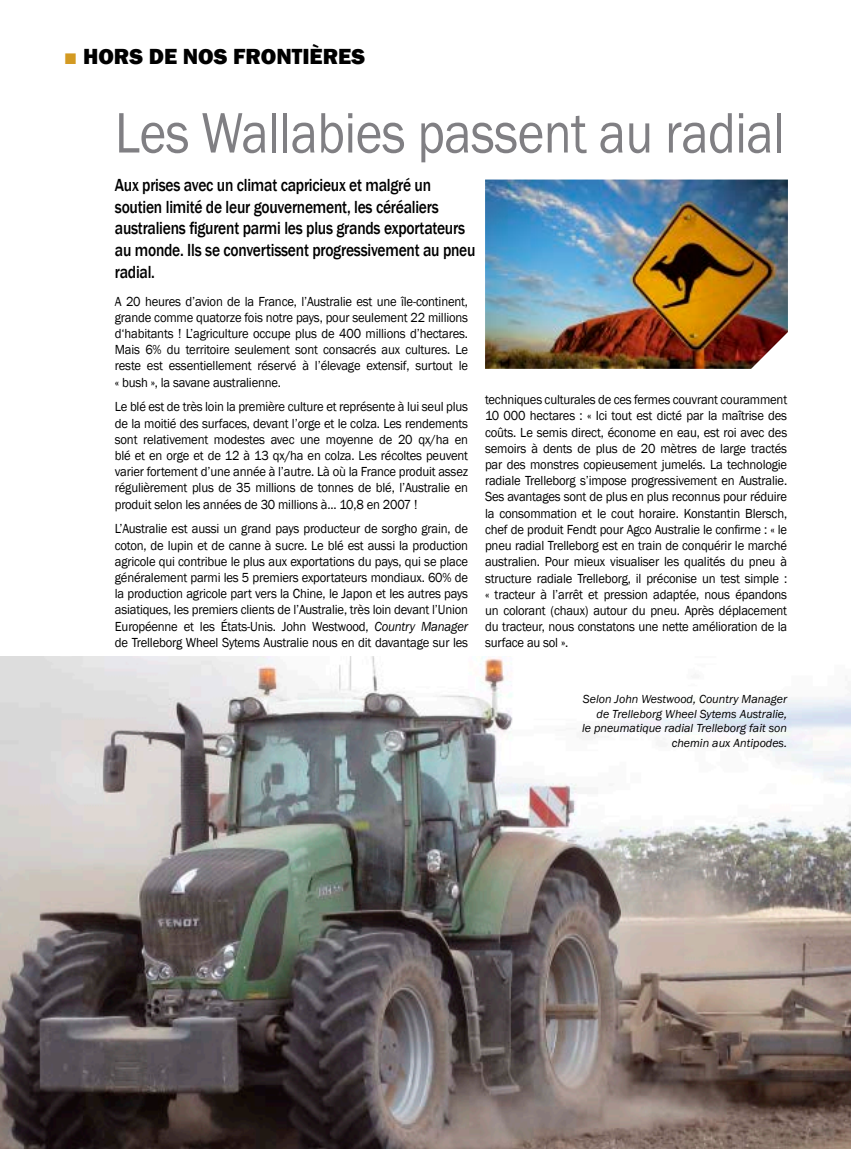
<style>
.page{position:relative;width:851px;height:1149px;background:#fff}
.page>*{position:absolute;margin:0;border:0;box-sizing:border-box;transform-origin:0 0}
.t1{font:58.95px "Franklin Gothic";letter-spacing:-.01em;color:#807f83;scale:.87 1}
.t2{font:800 22.5px "Franklin Gothic";color:#000}
.t3{font:500 18px/21.6px "Franklin Gothic";letter-spacing:-.015em;color:#000;scale:.86 1}
.t4{font:13.5px/16.2px "Franklin Gothic";letter-spacing:-.015em;color:#000;text-align:justify;scale:.94 1}
.t5{font:italic 12px/14.4px "Franklin Gothic";color:#000;text-align:right}
.s1{color:#d39a22}
.s2{font-style:italic}
</style>
<div class="page">
<img style="left:0;top:656px;width:850px;height:492px">
<img style="left:485px;top:179px;width:302px;height:190px">
<h2 class="t2" style="left:64px;top:41px;width:303px"><span class="s1">■</span> HORS DE NOS FRONTIÈRES</h2>
<h1 class="t1" style="left:115px;top:96px;width:771px">Les Wallabies passent au radial</h1>
<h3 class="t3" style="left:115px;top:174px;width:421px">Aux prises avec un climat capricieux et malgré un soutien limité de leur gouvernement, les céréaliers australiens figurent parmi les plus grands exportateurs au monde. Ils se convertissent progressivement au pneu radial.</h3>
<p class="t4" style="left:115px;top:293px;width:377px">A 20 heures d’avion de la France, l’Australie est une île-continent, grande comme quatorze fois notre pays, pour seulement 22 millions d‘habitants ! L’agriculture occupe plus de 400 millions d’hectares.<br>Mais 6% du territoire seulement sont consacrés aux cultures. Le reste est essentiellement réservé à l’élevage extensif, surtout le « bush », la savane australienne.</p>
<p class="t4" style="left:115px;top:399px;width:377px">Le blé est de très loin la première culture et représente à lui seul plus de la moitié des surfaces, devant l’orge et le colza. Les rendements sont relativement modestes avec une moyenne de 20 qx/ha en blé et en orge et de 12 à 13 qx/ha en colza. Les récoltes peuvent varier fortement d’une année à l’autre. Là où la France produit assez régulièrement plus de 35 millions de tonnes de blé, l’Australie en produit selon les années de 30 millions à... 10,8 en 2007 !</p>
<p class="t4" style="left:115px;top:521px;width:377px">L’Australie est aussi un grand pays producteur de sorgho grain, de coton, de lupin et de canne à sucre. Le blé est aussi la production agricole qui contribue le plus aux exportations du pays, qui se place généralement parmi les 5 premiers exportateurs mondiaux. 60% de la production agricole part vers la Chine, le Japon et les autres pays asiatiques, les premiers clients de l’Australie, très loin devant l’Union Européenne et les États-Unis. John Westwood, <span class="s2">Country Manager </span>de Trelleborg Wheel Sytems Australie nous en dit davantage sur les</p>
<p class="t4" style="left:485px;top:392px;width:323px">techniques culturales de ces fermes couvrant couramment 10 000 hectares : « Ici tout est dicté par la maîtrise des coûts. Le semis direct, économe en eau, est roi avec des semoirs à dents de plus de 20 mètres de large tractés par des monstres copieusement jumelés. La technologie radiale Trelleborg s’impose progressivement en Australie.<br>Ses avantages sont de plus en plus reconnus pour réduire la consommation et le cout horaire. Konstantin Blersch, chef de produit Fendt pour Agco Australie le confirme : « le pneu radial Trelleborg est en train de conquérir le marché australien. Pour mieux visualiser les qualités du pneu à structure radiale Trelleborg, il préconise un test simple : « tracteur à l’arrêt et pression adaptée, nous épandons un colorant (chaux) autour du pneu. Après déplacement du tracteur, nous constatons une nette amélioration de la surface au sol ».</p>
<p class="t5" style="left:582px;top:692px;width:206px">Selon John Westwood, Country Manager de Trelleborg Wheel Sytems Australie,<br>le pneumatique radial Trelleborg fait son chemin aux Antipodes.</p>
</div>
